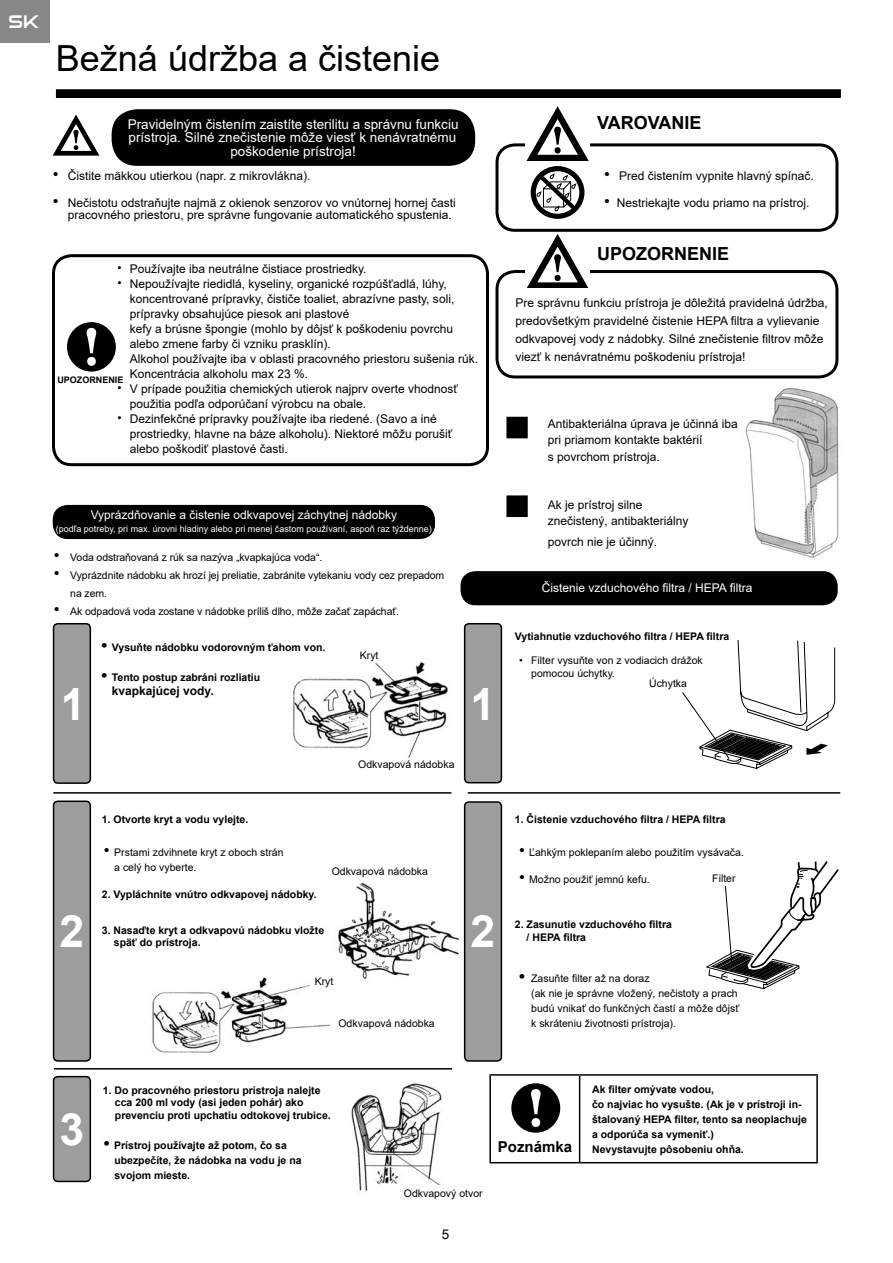
<style>
.page{position:relative;width:893px;height:1263px;background:#fff}
.page>*{position:absolute;margin:0;border:0;box-sizing:border-box;transform-origin:0 0}
.t1{font:700 44.55px "Arial";color:#fff}
.t2{font:36px "Arial";color:#000}
.t3{font:700 18px "Arial";color:#000}
.t4{font:18px "Sui Generis Rg";color:#fff}
.t5{font:700 15px "Arial";color:#000}
.t6{font:13.5px/13.5px "Arial";color:#fff;text-align:center}
.t7{font:13.5px "Arial";color:#000}
.t8{font:12px/15px "Arial";color:#000}
.t9{font:12px "Arial";color:#fff}
.t10{font:700 12px "Arial";color:#000}
.t11{font:700 10.5px/15px "Arial";color:#000}
.t12{font:10.5px/15px "Arial";color:#000}
.t13{font:9px "Arial";color:#fff}
.t14{font:700 9px "Arial";color:#000}
.s1{font-size:16.5px}
.s2{font-weight:700;font-size:16.5px}
</style>
<div class="page">
<div style="left:0;top:0;width:50px;height:43px;background:#878787"></div>
<div style="left:495px;top:270px;width:343px;height:108px;border:3px solid #000;border-radius:18px"></div>
<img style="left:151px;top:875px;width:313px;height:183px">
<img style="left:293px;top:631px;width:171px;height:144px">
<img style="left:351px;top:1083px;width:91px;height:109px">
<hr style="left:489px;top:1074px;width:91px;height:2px;background:#000">
<hr style="left:489px;top:1076px;width:2px;height:86px;background:#000">
<hr style="left:580px;top:1074px;width:238px;height:2px;background:#000">
<hr style="left:579px;top:1076px;width:1px;height:86px;background:#000">
<hr style="left:816px;top:1076px;width:2px;height:86px;background:#000">
<hr style="left:489px;top:1162px;width:91px;height:1px;background:#000">
<hr style="left:580px;top:1162px;width:238px;height:1px;background:#000">
<div style="left:465px;top:624px;width:36px;height:159px;background:#9d9d9c;border-radius:4px"></div>
<div style="left:464px;top:623px;width:38px;height:160px;border:2px solid #000;border-radius:4px"></div>
<div style="left:465px;top:802px;width:36px;height:259px;background:#9d9d9c;border-radius:4px"></div>
<div style="left:464px;top:801px;width:38px;height:261px;border:2px solid #000;border-radius:4px"></div>
<div style="left:54px;top:1076px;width:36px;height:105px;background:#9d9d9c;border-radius:4px"></div>
<div style="left:53px;top:1076px;width:38px;height:106px;border:2px solid #000;border-radius:4px"></div>
<div style="left:54px;top:624px;width:36px;height:159px;background:#9d9d9c;border-radius:4px"></div>
<div style="left:53px;top:623px;width:38px;height:161px;border:2px solid #000;border-radius:4px"></div>
<div style="left:54px;top:801px;width:36px;height:260px;background:#9d9d9c;border-radius:4px"></div>
<div style="left:53px;top:800px;width:38px;height:262px;border:2px solid #000;border-radius:4px"></div>
<hr style="left:53px;top:792px;width:398px;height:2px;background:#000">
<hr style="left:468px;top:792px;width:372px;height:2px;background:#000">
<hr style="left:54px;top:1068px;width:398px;height:1px;background:#000">
<img style="left:745px;top:387px;width:94px;height:171px">
<div style="left:495px;top:143px;width:343px;height:89px;border:3px solid #000;border-radius:18px"></div>
<div style="left:57px;top:90px;width:783px;height:7px;background:#000"></div>
<div style="left:56px;top:89px;width:785px;height:9px;border:2px solid #000"></div>
<svg style="left:525px;top:106px;width:65px;height:54px"></svg>
<div style="left:507px;top:417px;width:20px;height:21px;background:#000"></div>
<div style="left:506px;top:417px;width:22px;height:21px;border:2px solid #000"></div>
<div style="left:507px;top:496px;width:20px;height:20px;background:#000"></div>
<div style="left:506px;top:495px;width:22px;height:22px;border:2px solid #000"></div>
<div style="left:53px;top:505px;width:382px;height:34px;background:#000;border-radius:15px"></div>
<div style="left:461px;top:571px;width:377px;height:34px;background:#000;border-radius:15px"></div>
<div style="left:315px;top:966px;width:38px;height:30px;background:#fff"></div>
<div style="left:401px;top:1185px;width:84px;height:16px;background:#fff"></div>
<div style="left:52px;top:254px;width:437px;height:212px;border:3px solid #000;border-radius:18px"></div>
<svg style="left:682px;top:640px;width:154px;height:129px"></svg>
<svg style="left:706px;top:861px;width:133px;height:128px"></svg>
<svg style="left:67px;top:322px;width:49px;height:50px"></svg>
<svg style="left:511px;top:1083px;width:49px;height:50px"></svg>
<div style="left:531px;top:166px;width:53px;height:53px;border:5px solid #000;border-radius:50%"></div>
<svg style="left:535px;top:171px;width:45px;height:43px"></svg>
<svg style="left:525px;top:234px;width:65px;height:54px"></svg>
<div style="left:112px;top:109px;width:363px;height:57px;background:#000;border-radius:25px"></div>
<svg style="left:53px;top:114px;width:46px;height:41px"></svg>
<h3 class="t4" style="left:9px;top:11px;width:32px">SK</h3>
<h2 class="t2" style="left:56px;top:33px;width:386px">Bežná údržba a čistenie</h2>
<p class="t6" style="left:128px;top:117px;width:332px">Pravidelným čistením zaistíte sterilitu a správnu funkciu prístroja. Silné znečistenie môže viesť k nenávratnému poškodenie prístroja!</p>
<p class="t8" style="left:53px;top:168px;width:259px"><span class="s1">•</span> Čistite mäkkou utierkou (napr. z mikrovlákna).</p>
<p class="t8" style="left:68px;top:196px;width:390px;line-height:12px;text-indent:-15px"><span class="s1">•</span> Nečistotu odstraňujte najmä z okienok senzorov vo vnútornej hornej časti pracovného priestoru, pre správne fungovanie automatického spustenia.</p>
<p class="t8" style="left:130px;top:261px;width:350px">Používajte iba neutrálne čistiace prostriedky.<br>Nepoužívajte riedidlá, kyseliny, organické rozpúšťadlá, lúhy, koncentrované prípravky, čističe toaliet, abrazívne pasty, soli, prípravky obsahujúce piesok ani plastové<br>kefy a brúsne špongie (mohlo by dôjsť k poškodeniu povrchu alebo zmene farby či vzniku prasklín).<br>Alkohol používajte iba v oblasti pracovného priestoru sušenia rúk.<br>Koncentrácia alkoholu max 23 %.<br>V prípade použitia chemických utierok najprv overte vhodnosť použitia podľa odporúčaní výrobcu na obale.<br>Dezinfekčné prípravky používajte iba riedené. (Savo a iné prostriedky, hlavne na báze alkoholu). Niektoré môžu porušiť alebo poškodiť plastové časti.</p>
<p class="t8" style="left:117px;top:260px;width:6px">• •</p>
<p class="t14" style="left:57px;top:374px;width:68px">UPOZORNENIE</p>
<p class="t8" style="left:117px;top:380px;width:6px">•</p>
<p class="t8" style="left:117px;top:410px;width:6px">•</p>
<p class="t9" style="left:91px;top:506px;width:308px">Vyprázdňovanie a čistenie odkvapovej záchytnej nádobky</p>
<p class="t13" style="left:56px;top:523px;width:378px">(podľa potreby, pri max. úrovni hladiny alebo pri menej častom používaní, aspoň raz týždenne)</p>
<p class="t12" style="left:54px;top:549px;width:270px"><span class="s1">•</span> Voda odstraňovaná z rúk sa nazýva „kvapkajúca voda“.</p>
<p class="t12" style="left:70px;top:566px;width:376px;line-height:18px;text-indent:-16px"><span class="s1">•</span> Vyprázdnite nádobku ak hrozí jej preliatie, zabránite vytekaniu vody cez prepadom na zem.</p>
<p class="t12" style="left:54px;top:603px;width:347px"><span class="s1">•</span> Ak odpadová voda zostane v nádobke príliš dlho, môže začať zapáchať.</p>
<p class="t11" style="left:101px;top:640px;width:226px"><span class="s1">•</span> Vysuňte nádobku vodorovným ťahom von.</p>
<p class="t11" style="left:101px;top:670px;width:160px"><span class="s1">•</span> Tento postup zabráni rozliatiu</p>
<p class="t10" style="left:112px;top:683px;width:103px">kvapkajúcej vody.</p>
<p class="t12" style="left:360px;top:647px;width:20px">Kryt</p>
<h1 class="t1" style="left:61px;top:673px;width:26px">1</h1>
<p class="t12" style="left:358px;top:756px;width:98px">Odkvapová nádobka</p>
<h1 class="t1" style="left:471px;top:673px;width:26px">1</h1>
<h1 class="t1" style="left:60px;top:900px;width:26px">2</h1>
<p class="t11" style="left:102px;top:812px;width:148px">1. Otvorte kryt a vodu vylejte.</p>
<p class="t12" style="left:114px;top:845px;width:171px;text-indent:-10px"><span class="s1">•</span> Prstami zdvihnete kryt z oboch strán a celý ho vyberte.</p>
<p class="t11" style="left:102px;top:887px;width:216px">2. Vypláchnite vnútro odkvapovej nádobky.</p>
<p class="t12" style="left:332px;top:864px;width:98px">Odkvapová nádobka</p>
<p class="t11" style="left:114px;top:924px;width:212px;line-height:12.6px;text-indent:-12px">3. Nasaďte kryt a odkvapovú nádobku vložte späť do prístroja.</p>
<p class="t12" style="left:315px;top:973px;width:20px">Kryt</p>
<p class="t12" style="left:338px;top:1016px;width:98px">Odkvapová nádobka</p>
<h1 class="t1" style="left:471px;top:900px;width:26px">2</h1>
<h3 class="t3" style="left:597px;top:110px;width:106px">VAROVANIE</h3>
<p class="t8" style="left:604px;top:168px;width:211px"><span class="s1">•</span> Pred čistením vypnite hlavný spínač.</p>
<p class="t8" style="left:604px;top:195px;width:207px"><span class="s1">•</span> Nestriekajte vodu priamo na prístroj.</p>
<h3 class="t3" style="left:597px;top:241px;width:134px">UPOZORNENIE</h3>
<p class="t8" style="left:516px;top:294px;width:314px;line-height:18px">Pre správnu funkciu prístroja je dôležitá pravidelná údržba, predovšetkým pravidelné čistenie HEPA filtra a vylievanie odkvapovej vody z nádobky. Silné znečistenie filtrov môže viezť k nenávratnému poškodeniu prístroja!</p>
<p class="t8" style="left:548px;top:415px;width:192px;line-height:16.5px">Antibakteriálna úprava je účinná iba pri priamom kontakte baktérií<br>s povrchom prístroja.</p>
<p class="t8" style="left:548px;top:496px;width:142px;line-height:16.5px">Ak je prístroj silne znečistený, antibakteriálny</p>
<p class="t8" style="left:548px;top:534px;width:111px">povrch nie je účinný.</p>
<p class="t9" style="left:542px;top:579px;width:212px">Čistenie vzduchového filtra / HEPA filtra</p>
<p class="t11" style="left:515px;top:628px;width:216px">Vytiahnutie vzduchového filtra / HEPA filtra</p>
<p class="t12" style="left:531px;top:654px;width:173px;line-height:12.6px;text-indent:-12px">• Filter vysuňte von z vodiacich drážok pomocou úchytky.</p>
<p class="t12" style="left:649px;top:676px;width:39px">Úchytka</p>
<p class="t11" style="left:515px;top:812px;width:212px">1. Čistenie vzduchového filtra / HEPA filtra</p>
<p class="t12" style="left:519px;top:844px;width:226px"><span class="s1">•</span> Ľahkým poklepaním alebo použitím vysávača.</p>
<p class="t12" style="left:519px;top:872px;width:132px"><span class="s1">•</span> Možno použiť jemnú kefu.</p>
<p class="t12" style="left:712px;top:871px;width:25px">Filter</p>
<p class="t11" style="left:527px;top:918px;width:147px;line-height:12.6px;text-indent:-12px">2. Zasunutie vzduchového filtra / HEPA filtra</p>
<p class="t12" style="left:531px;top:971px;width:210px;text-indent:-12px"><span class="s2">•</span> Zasuňte filter až na doraz<br>(ak nie je správne vložený, nečistoty a prach budú vnikať do funkčných častí a môže dôjsť k skráteniu životnosti prístroja).</p>
<h1 class="t1" style="left:60px;top:1098px;width:26px">3</h1>
<p class="t11" style="left:115px;top:1084px;width:217px;line-height:12.6px;text-indent:-12px">1. Do pracovného priestoru prístroja nalejte cca 200 ml vody (asi jeden pohár) ako prevenciu proti upchatiu odtokovej trubice.</p>
<p class="t11" style="left:114px;top:1138px;width:189px;text-indent:-10px"><span class="s1">•</span> Prístroj používajte až potom, čo sa ubezpečíte, že nádobka na vodu je na svojom mieste.</p>
<p class="t12" style="left:404px;top:1186px;width:80px">Odkvapový otvor</p>
<p class="t7" style="left:442px;top:1225px;width:9px">5</p>
<p class="t5" style="left:498px;top:1136px;width:76px">Poznámka</p>
<p class="t11" style="left:592px;top:1082px;width:216px">Ak filter omývate vodou,<br>čo najviac ho vysušte. (Ak je v prístroji in&shy;štalovaný HEPA filter, tento sa neoplachuje a odporúča sa vymeniť.)<br>Nevystavujte pôsobeniu ohňa.</p>
</div>
